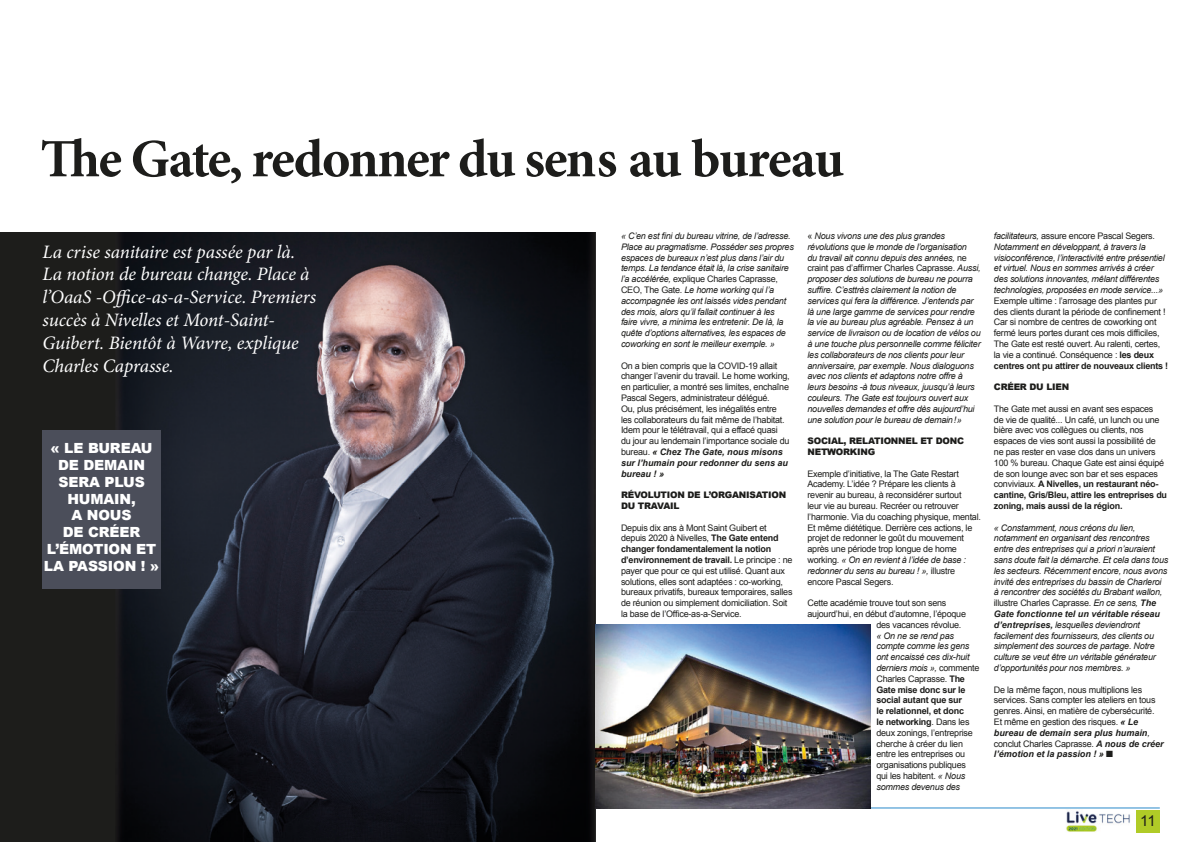
<style>
.page{position:relative;width:1191px;height:842px;background:#fff}
.page>*{position:absolute;margin:0;border:0;box-sizing:border-box;transform-origin:0 0}
.t1{font:700 54px "Minion Pro";letter-spacing:-.03em;color:#1d1d1b}
.t2{font:italic 19px/22.8px "Minion Pro";letter-spacing:-.005em;color:#fff}
.t3{font:15px "Arial";color:#1d1d1b}
.t4{font:900 14px/16.8px "Arial";letter-spacing:-.01em;color:#fff;text-align:center}
.t5{font:9px/10.8px "Arial";letter-spacing:-.025em;color:#1d1d1b}
.t6{font:italic 9px/10.8px "Arial";letter-spacing:-.025em;color:#1d1d1b}
.t7{font:900 9px/10.8px "Arial";letter-spacing:-.025em;color:#1d1d1b}
.s1{font-style:normal}
.s2{font-weight:700;font-style:italic}
.s3{font-weight:700}
.s4{font-style:italic}
</style>
<div class="page">
<hr style="left:617px;top:807px;width:542px;height:1px;background:#298acb">
<img style="left:1066px;top:811px;width:64px;height:21px">
<div style="left:1136px;top:810px;width:23px;height:23px;background:#b0cb27"></div>
<div style="left:0;top:232px;width:595px;height:610px;background:#1d1d1b"></div>
<img style="left:117px;top:232px;width:477px;height:610px">
<div style="left:43px;top:430px;width:118px;height:159px;background:#4b4e5a"></div>
<img style="left:595px;top:624px;width:275px;height:184px">
<h1 class="t1" style="left:40px;top:121px;width:805px">The Gate, redonner du sens au bureau</h1>
<h2 class="t2" style="left:43px;top:240px;width:275px">La crise sanitaire est passée par là.<br>La notion de bureau change. Place à l’OaaS -Office-as-a-Service. Premiers succès à Nivelles et Mont-Saint-Guibert. Bientôt à Wavre, explique Charles Caprasse.</h2>
<p class="t6" style="left:621px;top:231px;width:174px">« C’en est fini du bureau vitrine, de l’adresse.<br>Place au pragmatisme. Posséder ses propres espaces de bureaux n’est plus dans l’air du temps. La tendance était là, la crise sanitaire l’a accélérée, <span class="s1">explique Charles Caprasse, CEO, The Gate.</span> Le home working qui l’a accompagnée les ont laissés vides pendant des mois, alors qu’il fallait continuer à les<br>faire vivre, a minima les entretenir. De là, la quête d’options alternatives, les espaces de coworking en sont le meilleur exemple. »</p>
<p class="t5" style="left:621px;top:360px;width:170px">On a bien compris que la COVID-19 allait changer l’avenir du travail. Le home working, en particulier, a montré ses limites, enchaîne Pascal Segers, administrateur délégué.<br>Ou, plus précisément, les inégalités entre les collaborateurs du fait même de l’habitat.<br>Idem pour le télétravail, qui a effacé quasi du jour au lendemain l’importance sociale du bureau. <span class="s2">« Chez The Gate, nous misons sur l’humain pour redonner du sens au bureau ! »</span></p>
<p class="t7" style="left:621px;top:489px;width:167px">RÉVOLUTION DE L’ORGANISATION<br>DU TRAVAIL</p>
<p class="t5" style="left:621px;top:522px;width:173px">Depuis dix ans à Mont Saint Guibert et depuis 2020 à Nivelles, <span class="s3">The Gate entend changer fondamentalement la notion d’environnement de travail.</span> Le principe : ne payer que pour ce qui est utilisé. Quant aux solutions, elles sont adaptées : co-working, bureaux privatifs, bureaux temporaires, salles de réunion ou simplement domiciliation. Soit la base de l’Office-as-a-Service.</p>
<h3 class="t4" style="left:44px;top:439px;width:117px">« LE BUREAU<br>DE DEMAIN<br>SERA PLUS<br>HUMAIN,<br>A NOUS<br>DE CRÉER<br>L’ÉMOTION ET<br>LA PASSION ! »</h3>
<p class="t6" style="left:807px;top:231px;width:175px"><span class="s1">«</span> Nous vivons une des plus grandes révolutions que le monde de l’organisation<br>du travail ait connu depuis des années, <span class="s1">ne craint pas d’affirmer Charles Caprasse.</span> Aussi, proposer des solutions de bureau ne pourra suffire. C’esttrès clairement la notion de services qui fera la différence. J’entends par là une large gamme de services pour rendre la vie au bureau plus agréable. Pensez à un service de livraison ou de location de vélos ou à une touche plus personnelle comme féliciter les collaborateurs de nos clients pour leur anniversaire, par exemple. Nous dialoguons avec nos clients et adaptons notre offre à leurs besoins -à tous niveaux, juusqu’à leurs couleurs. The Gate est toujours ouvert aux nouvelles demandes et offre dès aujourd’hui une solution pour le bureau de demain ! »</p>
<p class="t7" style="left:807px;top:435px;width:158px">SOCIAL, RELATIONNEL ET DONC<br>NETWORKING</p>
<p class="t5" style="left:807px;top:468px;width:175px">Exemple d’initiative, la The Gate Restart Academy. L’idée ? Prépare les clients à revenir au bureau, à reconsidérer surtout<br>leur vie au bureau. Recréer ou retrouver l’harmonie. Via du coaching physique, mental.<br>Et même diététique. Derrière ces actions, le projet de redonner le goût du mouvement après une période trop longue de home working. <span class="s4">« On en revient à l’idée de base : redonner du sens au bureau ! »,</span> illustre encore Pascal Segers.</p>
<p class="t5" style="left:807px;top:598px;width:140px">Cette académie trouve tout son sens</p>
<p class="t5" style="left:807px;top:609px;width:160px">aujourd’hui, en début d’automne, l’époque</p>
<p class="t5" style="left:876px;top:619px;width:87px">des vacances révolue.</p>
<p class="t5" style="left:876px;top:630px;width:105px"><span class="s4">« On ne se rend pas compte comme les gens ont encaissé ces dix-huit derniers mois »,</span> commente<br>Charles Caprasse. <span class="s3">The<br>Gate mise donc sur le social autant que sur<br>le relationnel, et donc<br>le networking</span>. Dans les deux zonings, l’entreprise cherche à créer du lien entre les entreprises ou organisations publiques qui les habitent. <span class="s4">« Nous sommes devenus des</span></p>
<p class="t6" style="left:994px;top:231px;width:172px">facilitateurs, <span class="s1">assure encore Pascal Segers.<br></span>Notamment en développant, à travers la visioconférence, l’interactivité entre présentiel et virtuel. Nous en sommes arrivés à créer des solutions innovantes, mêlant différentes technologies, proposées en mode service...»</p>
<p class="t5" style="left:994px;top:295px;width:176px">Exemple ultime : l’arrosage des plantes pur des clients durant la période de confinement !<br>Car si nombre de centres de coworking ont fermé leurs portes durant ces mois difficiles, The Gate est resté ouvert. Au ralenti, certes, la vie a continué. Conséquence : <span class="s3">les deux centres ont pu attirer de nouveaux clients !</span></p>
<p class="t7" style="left:994px;top:381px;width:77px">CRÉER DU LIEN</p>
<p class="t5" style="left:994px;top:403px;width:175px">The Gate met aussi en avant ses espaces<br>de vie de qualité... Un café, un lunch ou une bière avec vos collègues ou clients, nos espaces de vies sont aussi la possibilité de ne pas rester en vase clos dans un univers 100 % bureau. Chaque Gate est ainsi équipé de son lounge avec son bar et ses espaces conviviaux. <span class="s3">A Nivelles, un restaurant néo&shy;cantine, Gris/Bleu, attire les entreprises du zoning, mais aussi de la région.</span></p>
<p class="t6" style="left:994px;top:522px;width:176px">« Constamment, nous créons du lien, notamment en organisant des rencontres entre des entreprises qui a priori n’auraient sans doute fait la démarche. Et cela dans tous les secteurs. Récemment encore, nous avons invité des entreprises du bassin de Charleroi à rencontrer des sociétés du Brabant wallon, <span class="s1">illustre Charles Caprasse.</span> En ce sens, <span class="s3">The Gate fonctionne tel un véritable réseau d’entreprises,</span> lesquelles deviendront facilement des fournisseurs, des clients ou simplement des sources de partage. Notre culture se veut être un véritable générateur d’opportunités pour nos membres. »</p>
<p class="t5" style="left:994px;top:684px;width:171px">De la même façon, nous multiplions les services. Sans compter les ateliers en tous genres. Ainsi, en matière de cybersécurité.<br>Et même en gestion des risques. <span class="s2">« Le bureau de demain sera plus humain</span><span class="s4">, </span>conclut Charles Caprasse. <span class="s2">A nous de créer l’émotion et la passion ! »</span> ■</p>
<h3 class="t3" style="left:1140px;top:811px;width:17px">11</h3>
</div>
